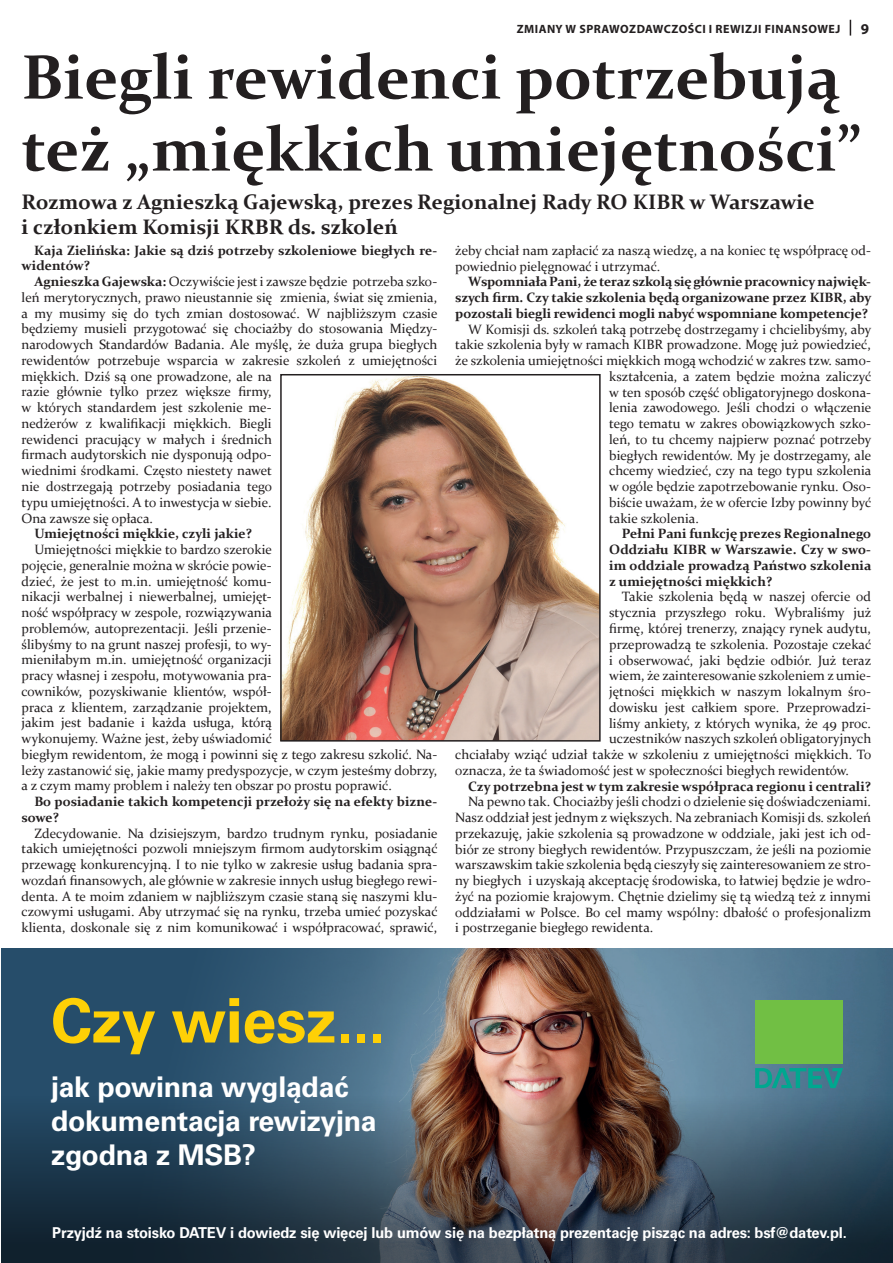
<style>
.page{position:relative;width:893px;height:1263px;background:#fff}
.page>*{position:absolute;margin:0;border:0;box-sizing:border-box;transform-origin:0 0}
.t1{font:700 63px/72px "Constantia";color:#231f20}
.t2{font:700 61.5px "Univers LT Pro 65";letter-spacing:-.01em;color:#fed006}
.t3{font:700 28.5px/34.2px "Univers LT Pro 65";letter-spacing:-.01em;color:#fff}
.t4{font:700 21px/25.5px "Constantia";color:#231f20}
.t5{font:700 15px "Univers LT Pro 65";letter-spacing:-.01em;color:#fff}
.t6{font:700 15px "Myriad Pro";color:#231f20}
.t7{font:13.5px/15.8px "Constantia";color:#231f20}
.t8{font:700 13.5px/15.8px "Constantia";color:#231f20}
.t9{font:700 12px "Myriad Pro";letter-spacing:.04em;color:#231f20}
.s1{font-weight:700}
</style>
<div class="page">
<svg style="left:850px;top:20px;width:1px;height:16px"></svg>
<img style="left:283px;top:377px;width:315px;height:362px">
<div style="left:280px;top:374px;width:321px;height:368px;border:2px solid #231f20"></div>
<div style="left:1px;top:949px;width:892px;height:314px;background:#264d6a"></div>
<img style="left:251px;top:949px;width:642px;height:46px">
<img style="left:1px;top:995px;width:892px;height:268px">
<div style="left:755px;top:1000px;width:88px;height:63px;background:#71bf44"></div>
<svg style="left:755px;top:1068px;width:88px;height:20px;background:#298e90"></svg>
<p class="t9" style="left:517px;top:21px;width:325px">ZMIANY W SPRAWOZDAWCZOŚCI I REWIZJI FINANSOWEJ</p>
<p class="t6" style="left:861px;top:19px;width:10px">9</p>
<h1 class="t1" style="left:22px;top:38px;width:841px">Biegli rewidenci potrzebują też „miękkich umiejętności”</h1>
<h3 class="t4" style="left:22px;top:188px;width:795px">Rozmowa z Agnieszką Gajewską, prezes Regionalnej Rady RO KIBR w Warszawie i członkiem Komisji KRBR ds. szkoleń</h3>
<p class="t8" style="left:22px;top:241px;width:417px;text-indent:13px">Kaja Zielińska: Jakie są dziś potrzeby szkoleniowe biegłych re&shy;widentów?</p>
<p class="t7" style="left:22px;top:273px;width:417px;text-indent:13px"><span class="s1">Agnieszka Gajewska:</span> Oczywiście jest i zawsze będzie potrzeba szko&shy;leń merytorycznych, prawo nieustannie się zmienia, świat się zmienia, a my musimy się do tych zmian dostosować. W najbliższym czasie będziemy musieli przygotować się chociażby do stosowania Między&shy;narodowych Standardów Badania. Ale myślę, że duża grupa biegłych rewidentów potrzebuje wsparcia w zakresie szkoleń z umiejętności miękkich. Dziś są one prowadzone, ale na<br>razie głównie tylko przez większe firmy,<br>w których standardem jest szkolenie me-<br>nedżerów z kwalifikacji miękkich. Biegli<br>rewidenci pracujący w małych i średnich<br>firmach audytorskich nie dysponują odpo-<br>wiednimi środkami. Często niestety nawet<br>nie dostrzegają potrzeby posiadania tego<br>typu umiejętności. A to inwestycja w siebie.<br>Ona zawsze się opłaca.</p>
<p class="t8" style="left:34px;top:525px;width:219px">Umiejętności miękkie, czyli jakie?</p>
<p class="t7" style="left:22px;top:541px;width:417px;text-indent:13px">Umiejętności miękkie to bardzo szerokie<br>pojęcie, generalnie można w skrócie powie-<br>dzieć, że jest to m.in. umiejętność komu-<br>nikacji werbalnej i niewerbalnej, umiejęt-<br>ność współpracy w zespole, rozwiązywania<br>problemów, autoprezentacji. Jeśli przenie-<br>ślibyśmy to na grunt naszej profesji, to wy-<br>mieniłabym m.in. umiejętność organizacji<br>pracy własnej i zespołu, motywowania pra-<br>cowników, pozyskiwanie klientów, współ-<br>praca z klientem, zarządzanie projektem,<br>jakim jest badanie i każda usługa, którą<br>wykonujemy. Ważne jest, żeby uświadomić<br>biegłym rewidentom, że mogą i powinni się z tego zakresu szkolić. Na&shy;leży zastanowić się, jakie mamy predyspozycje, w czym jesteśmy dobrzy, a z czym mamy problem i należy ten obszar po prostu poprawić.</p>
<p class="t8" style="left:22px;top:793px;width:417px;text-indent:13px">Bo posiadanie takich kompetencji przełoży się na efekty bizne&shy;sowe?</p>
<p class="t7" style="left:22px;top:824px;width:418px;text-align:justify;text-indent:13px">Zdecydowanie. Na dzisiejszym, bardzo trudnym rynku, posiadanie takich umiejętności pozwoli mniejszym firmom audytorskim osiągnąć przewagę konkurencyjną. I to nie tylko w zakresie usług badania spra&shy;wozdań finansowych, ale głównie w zakresie innych usług biegłego rewi&shy;denta. A te moim zdaniem w najbliższym czasie staną się naszymi klu&shy;czowymi usługami. Aby utrzymać się na rynku, trzeba umieć pozyskać klienta, doskonale się z nim komunikować i współpracować, sprawić,</p>
<p class="t7" style="left:455px;top:242px;width:417px">żeby chciał nam zapłacić za naszą wiedzę, a na koniec tę współpracę od&shy;powiednio pielęgnować i utrzymać.</p>
<p class="t8" style="left:455px;top:273px;width:418px;text-align:justify;text-indent:13px">Wspomniała Pani, że teraz szkolą się głównie pracownicy najwięk&shy;szych firm. Czy takie szkolenia będą organizowane przez KIBR, aby pozostali biegli rewidenci mogli nabyć wspomniane kompetencje?</p>
<p class="t7" style="left:468px;top:321px;width:405px">W Komisji ds. szkoleń taką potrzebę dostrzegamy i chcielibyśmy, aby</p>
<p class="t7" style="left:455px;top:336px;width:417px">takie szkolenia były w ramach KIBR prowadzone. Mogę już powiedzieć,</p>
<p class="t7" style="left:455px;top:352px;width:417px">że szkolenia umiejętności miękkich mogą wchodzić w zakres tzw. samo-</p>
<p class="t7" style="left:609px;top:368px;width:264px">kształcenia, a zatem będzie można zaliczyć</p>
<p class="t7" style="left:609px;top:384px;width:263px">w ten sposób część obligatoryjnego doskona-</p>
<p class="t7" style="left:609px;top:399px;width:264px">lenia zawodowego. Jeśli chodzi o włączenie</p>
<p class="t7" style="left:609px;top:415px;width:263px">tego tematu w zakres obowiązkowych szko-</p>
<p class="t7" style="left:609px;top:431px;width:264px">leń, to tu chcemy najpierw poznać potrzeby</p>
<p class="t7" style="left:609px;top:447px;width:264px">biegłych rewidentów. My je dostrzegamy, ale</p>
<p class="t7" style="left:609px;top:462px;width:264px">chcemy wiedzieć, czy na tego typu szkolenia</p>
<p class="t7" style="left:609px;top:478px;width:263px">w ogóle będzie zapotrzebowanie rynku. Oso-</p>
<p class="t7" style="left:609px;top:494px;width:264px">biście uważam, że w ofercie Izby powinny być</p>
<p class="t7" style="left:609px;top:510px;width:91px">takie szkolenia.</p>
<p class="t8" style="left:609px;top:525px;width:264px;text-align:justify;text-indent:13px">Pełni Pani funkcję prezes Regionalnego Oddziału KIBR w Warszawie. Czy w swo&shy;im oddziale prowadzą Państwo szkolenia z umiejętności miękkich?</p>
<p class="t7" style="left:622px;top:588px;width:251px">Takie szkolenia będą w naszej ofercie od</p>
<p class="t7" style="left:609px;top:604px;width:264px">stycznia przyszłego roku. Wybraliśmy już</p>
<p class="t7" style="left:609px;top:620px;width:263px">firmę, której trenerzy, znający rynek audytu,</p>
<p class="t7" style="left:609px;top:636px;width:264px">przeprowadzą te szkolenia. Pozostaje czekać</p>
<p class="t7" style="left:609px;top:651px;width:264px">i obserwować, jaki będzie odbiór. Już teraz</p>
<p class="t7" style="left:609px;top:667px;width:263px">wiem, że zainteresowanie szkoleniem z umie-</p>
<p class="t7" style="left:609px;top:683px;width:263px">jętności miękkich w naszym lokalnym śro-</p>
<p class="t7" style="left:609px;top:699px;width:263px">dowisku jest całkiem spore. Przeprowadzi-</p>
<p class="t7" style="left:609px;top:714px;width:263px">liśmy ankiety, z których wynika, że 49 proc.</p>
<p class="t7" style="left:609px;top:730px;width:264px">uczestników naszych szkoleń obligatoryjnych</p>
<p class="t7" style="left:455px;top:746px;width:417px">chciałaby wziąć udział także w szkoleniu z umiejętności miękkich. To</p>
<p class="t7" style="left:455px;top:762px;width:395px">oznacza, że ta świadomość jest w społeczności biegłych rewidentów.</p>
<p class="t8" style="left:468px;top:777px;width:404px">Czy potrzebna jest w tym zakresie współpraca regionu i centrali?</p>
<p class="t7" style="left:455px;top:793px;width:417px;text-align:justify;text-indent:13px">Na pewno tak. Chociażby jeśli chodzi o dzielenie się doświadczeniami.<br>Nasz oddział jest jednym z większych. Na zebraniach Komisji ds. szkoleń przekazuję, jakie szkolenia są prowadzone w oddziale, jaki jest ich od&shy;biór ze strony biegłych rewidentów. Przypuszczam, że jeśli na poziomie warszawskim takie szkolenia będą cieszyły się zainteresowaniem ze stro&shy;ny biegłych i uzyskają akceptację środowiska, to łatwiej będzie je wdro&shy;żyć na poziomie krajowym. Chętnie dzielimy się tą wiedzą też z innymi oddziałami w Polsce. Bo cel mamy wspólny: dbałość o profesjonalizm i postrzeganie biegłego rewidenta.</p>
<h2 class="t2" style="left:51px;top:984px;width:337px">Czy wiesz...</h2>
<h3 class="t3" style="left:51px;top:1069px;width:327px">jak powinna wyglądać dokumentacja rewizyjna zgodna z MSB?</h3>
<p class="t5" style="left:52px;top:1224px;width:796px">Przyjdź na stoisko DATEV i dowiedz się więcej lub umów się na bezpłatną prezentację pisząc na adres: bsf@datev.pl.</p>
</div>
